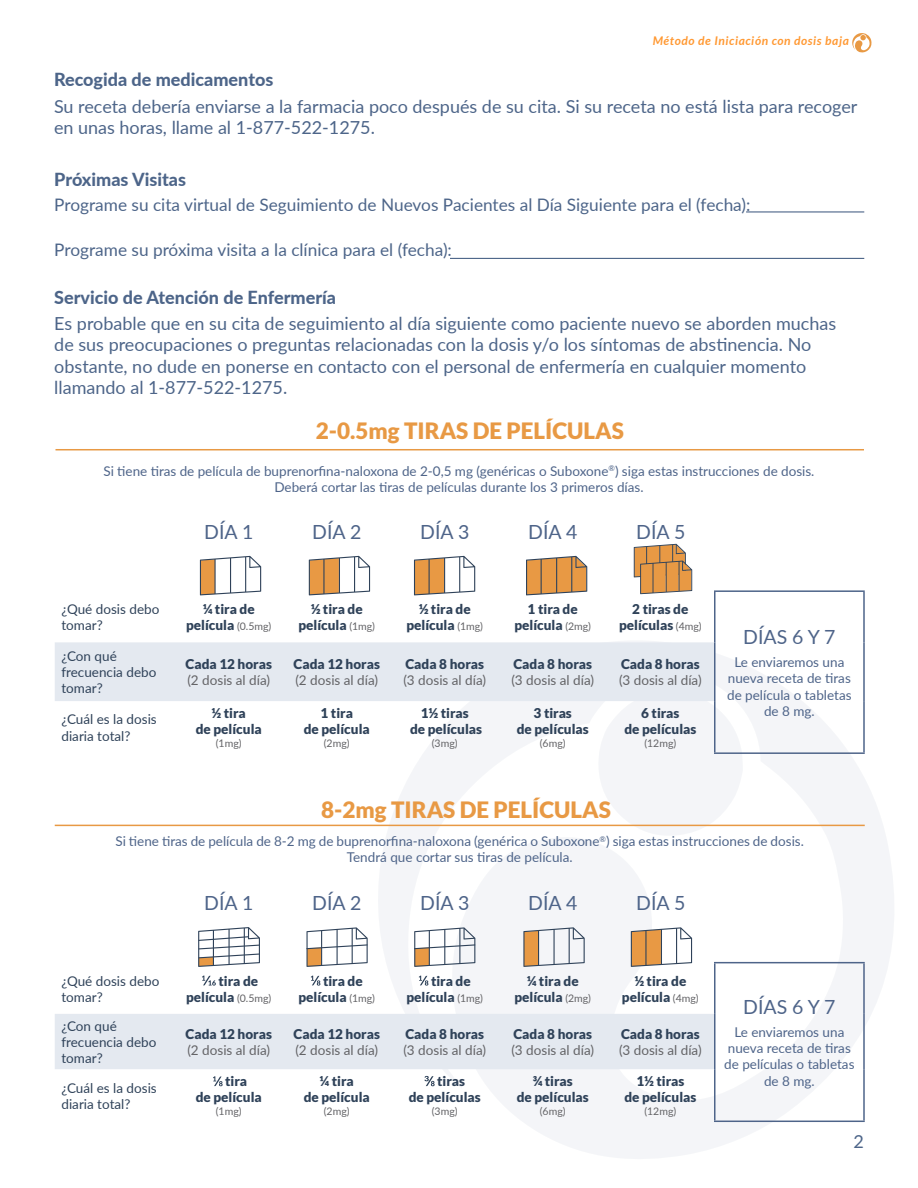
<style>
.page{position:relative;width:918px;height:1188px;background:#fff}
.page>*{position:absolute;margin:0;border:0;box-sizing:border-box;transform-origin:0 0}
.t1{font:900 22.5px "Lato";color:#e89944}
.t2{font:19.5px "Lato";color:#4e6489}
.Bullet_Points{font:18px/21.6px "Lato";color:#4d6589}
.t3{font:800 18px "Lato";color:#4d6589}
.Bullet_Points-2{font:17.25px "Lato";color:#4d6589}
.t4{font:900 13.5px/16.2px "Lato";color:#2f4259;text-align:center}
.t5{font:13.5px/16.2px "Lato";color:#4e6489;text-align:center}
.t6{font:13.5px/16.2px "Lato";color:#2f4259}
.t7{font:13.5px "Lato";color:#636366}
.t8{font:italic 700 12px "Lato";letter-spacing:.05em;color:#f93}
.t9{font:10.5px "Lato";color:#636366}
.s1{font-weight:400;font-size:10.5px;color:#636366}
</style>
<div class="page">
<svg style="left:378px;top:641px;width:516px;height:518px"></svg>
<svg style="left:200px;top:556px;width:61px;height:39px"></svg>
<svg style="left:526px;top:556px;width:61px;height:39px;background:#d09759"></svg>
<svg style="left:634px;top:544px;width:58px;height:50px;background:#d29c62"></svg>
<svg style="left:309px;top:556px;width:61px;height:39px"></svg>
<svg style="left:55px;top:642px;width:688px;height:194px"></svg>
<hr style="left:714px;top:590px;width:151px;height:2px;background:#4e6489">
<hr style="left:714px;top:592px;width:2px;height:50px;background:#4e6489">
<hr style="left:863px;top:592px;width:2px;height:50px;background:#4e6489">
<hr style="left:714px;top:642px;width:2px;height:59px;background:#4e6489">
<hr style="left:863px;top:642px;width:2px;height:59px;background:#4e6489">
<hr style="left:714px;top:701px;width:2px;height:51px;background:#4e6489">
<hr style="left:863px;top:701px;width:2px;height:51px;background:#4e6489">
<hr style="left:714px;top:752px;width:151px;height:2px;background:#4e6489">
<hr style="left:56px;top:449px;width:808px;height:1px;background:#e89944">
<svg style="left:414px;top:556px;width:61px;height:39px"></svg>
<svg style="left:852px;top:33px;width:20px;height:20px"></svg>
<hr style="left:450px;top:258px;width:414px;height:1px;background:#4d6589">
<hr style="left:746px;top:211px;width:118px;height:2px;background:#4d6589">
<div style="left:55px;top:1014px;width:659px;height:55px;background:#e4e9f0"></div>
<hr style="left:714px;top:962px;width:151px;height:1px;background:#4e6489">
<hr style="left:714px;top:963px;width:2px;height:51px;background:#4e6489">
<hr style="left:863px;top:963px;width:2px;height:51px;background:#4e6489">
<hr style="left:714px;top:1014px;width:2px;height:55px;background:#4e6489">
<hr style="left:863px;top:1014px;width:2px;height:55px;background:#4e6489">
<hr style="left:714px;top:1069px;width:2px;height:52px;background:#4e6489">
<hr style="left:863px;top:1069px;width:2px;height:52px;background:#4e6489">
<hr style="left:714px;top:1121px;width:151px;height:1px;background:#4e6489">
<svg style="left:202px;top:976px;width:14px;height:10px"></svg>
<svg style="left:311px;top:976px;width:9px;height:10px"></svg>
<svg style="left:419px;top:976px;width:9px;height:10px"></svg>
<svg style="left:213px;top:1076px;width:10px;height:10px"></svg>
<svg style="left:424px;top:1076px;width:11px;height:10px"></svg>
<svg style="left:631px;top:927px;width:61px;height:40px"></svg>
<svg style="left:306px;top:927px;width:62px;height:40px"></svg>
<svg style="left:198px;top:927px;width:62px;height:40px"></svg>
<hr style="left:55px;top:825px;width:810px;height:1px;background:#e89944">
<svg style="left:414px;top:927px;width:61px;height:40px"></svg>
<svg style="left:523px;top:927px;width:62px;height:40px"></svg>
<p class="t8" style="left:653px;top:34px;width:198px">Método de Iniciación con dosis baja</p>
<p class="t3" style="left:54px;top:67px;width:221px">Recogida de medicamentos</p>
<p class="Bullet_Points" style="left:54px;top:94px;width:805px">Su receta debería enviarse a la farmacia poco después de su cita. Si su receta no está lista para recoger en unas horas, llame al 1-877-522-1275.</p>
<p class="t3" style="left:54px;top:166px;width:133px">Próximas Visitas</p>
<p class="Bullet_Points-2" style="left:54px;top:193px;width:698px">Programe su cita virtual de Seguimiento de Nuevos Pacientes al Día Siguiente para el (fecha):</p>
<p class="Bullet_Points-2" style="left:54px;top:237px;width:399px">Programe su próxima visita a la clínica para el (fecha):</p>
<p class="t3" style="left:54px;top:284px;width:283px">Servicio de Atención de Enfermería</p>
<p class="Bullet_Points" style="left:54px;top:312px;width:783px">Es probable que en su cita de seguimiento al día siguiente como paciente nuevo se aborden muchas de sus preocupaciones o preguntas relacionadas con la dosis y/o los síntomas de abstinencia. No obstante, no dude en ponerse en contacto con el personal de enfermería en cualquier momento llamando al 1-877-522-1275.</p>
<p class="t1" style="left:316px;top:418px;width:310px">2-0.5mg TIRAS DE PELÍCULAS</p>
<p class="t5" style="left:104px;top:462px;width:712px">Si tiene tiras de película de buprenorfina-naloxona de 2-0,5 mg (genéricas o Suboxone<sup>®</sup>) siga estas instrucciones de dosis.</p>
<p class="t5" style="left:274px;top:478px;width:371px">Deberá cortar las tiras de películas durante los 3 primeros días.</p>
<p class="t2" style="left:204px;top:518px;width:51px">DÍA 1</p>
<p class="t2" style="left:312px;top:518px;width:51px">DÍA 2</p>
<p class="t2" style="left:420px;top:518px;width:51px">DÍA 3</p>
<p class="t2" style="left:528px;top:518px;width:51px">DÍA 4</p>
<p class="t2" style="left:636px;top:518px;width:51px">DÍA 5</p>
<p class="t6" style="left:62px;top:601px;width:99px">¿Qué dosis debo tomar?</p>
<p class="t4" style="left:186px;top:601px;width:87px">¼ tira de película <span class="s1">(0.5mg)</span></p>
<p class="t4" style="left:298px;top:601px;width:78px">½ tira de película <span class="s1">(1mg)</span></p>
<p class="t4" style="left:406px;top:601px;width:78px">½ tira de película <span class="s1">(1mg)</span></p>
<p class="t4" style="left:514px;top:601px;width:78px">1 tira de película <span class="s1">(2mg)</span></p>
<p class="t4" style="left:619px;top:601px;width:84px">2 tiras de películas <span class="s1">(4mg)</span></p>
<p class="t6" style="left:61px;top:647px;width:96px">¿Con qué frecuencia debo tomar?</p>
<p class="t4" style="left:186px;top:656px;width:88px">Cada 12 horas</p>
<p class="t7" style="left:187px;top:671px;width:84px">(2 dosis al día)</p>
<p class="t6" style="left:61px;top:711px;width:97px">¿Cuál es la dosis diaria total?</p>
<p class="t4" style="left:196px;top:705px;width:68px">½ tira<br>de película</p>
<p class="t9" style="left:216px;top:736px;width:27px">(1mg)</p>
<p class="t4" style="left:294px;top:656px;width:88px">Cada 12 horas</p>
<p class="t7" style="left:295px;top:671px;width:84px">(2 dosis al día)</p>
<p class="t4" style="left:304px;top:705px;width:68px">1 tira<br>de película</p>
<p class="t9" style="left:324px;top:736px;width:27px">(2mg)</p>
<p class="t4" style="left:405px;top:656px;width:80px">Cada 8 horas</p>
<p class="t7" style="left:403px;top:671px;width:84px">(3 dosis al día)</p>
<p class="t4" style="left:410px;top:705px;width:74px">1½ tiras<br>de películas</p>
<p class="t9" style="left:432px;top:736px;width:27px">(3mg)</p>
<p class="t4" style="left:513px;top:656px;width:80px">Cada 8 horas</p>
<p class="t7" style="left:511px;top:671px;width:84px">(3 dosis al día)</p>
<p class="t4" style="left:517px;top:705px;width:74px">3 tiras<br>de películas</p>
<p class="t9" style="left:540px;top:736px;width:27px">(6mg)</p>
<p class="t4" style="left:621px;top:656px;width:80px">Cada 8 horas</p>
<p class="t7" style="left:619px;top:671px;width:84px">(3 dosis al día)</p>
<p class="t4" style="left:624px;top:705px;width:74px">6 tiras<br>de películas</p>
<p class="t9" style="left:644px;top:736px;width:33px">(12mg)</p>
<p class="t1" style="left:321px;top:797px;width:291px">8-2mg TIRAS DE PELÍCULAS</p>
<p class="t2" style="left:743px;top:623px;width:94px">DÍAS 6 Y 7</p>
<p class="t5" style="left:727px;top:654px;width:126px">Le enviaremos una nueva receta de tiras de película o tabletas de 8 mg.</p>
<p class="t5" style="left:116px;top:833px;width:690px">Si tiene tiras de película de 8-2 mg de buprenorfina-naloxona (genérica o Suboxone<sup>®</sup>) siga estas instrucciones de dosis.<br>Tendrá que cortar sus tiras de película.</p>
<p class="t2" style="left:204px;top:889px;width:51px">DÍA 1</p>
<p class="t2" style="left:312px;top:889px;width:51px">DÍA 2</p>
<p class="t2" style="left:420px;top:889px;width:51px">DÍA 3</p>
<p class="t2" style="left:528px;top:889px;width:51px">DÍA 4</p>
<p class="t2" style="left:636px;top:889px;width:51px">DÍA 5</p>
<p class="t6" style="left:62px;top:972px;width:99px">¿Qué dosis debo tomar?</p>
<p class="t4" style="left:186px;top:972px;width:87px;text-align:left;text-indent:32px">tira de película <span class="s1">(0.5mg)</span></p>
<p class="t4" style="left:298px;top:972px;width:78px;text-align:left;text-indent:25px">tira de película <span class="s1">(1mg)</span></p>
<p class="t4" style="left:406px;top:972px;width:78px;text-align:left;text-indent:25px">tira de película <span class="s1">(1mg)</span></p>
<p class="t4" style="left:514px;top:972px;width:78px">¼ tira de película <span class="s1">(2mg)</span></p>
<p class="t4" style="left:622px;top:972px;width:78px">½ tira de película <span class="s1">(4mg)</span></p>
<p class="t6" style="left:61px;top:1017px;width:96px">¿Con qué frecuencia debo tomar?</p>
<p class="t4" style="left:186px;top:1026px;width:88px">Cada 12 horas</p>
<p class="t7" style="left:187px;top:1040px;width:84px">(2 dosis al día)</p>
<p class="t6" style="left:61px;top:1079px;width:97px">¿Cuál es la dosis diaria total?</p>
<p class="t4" style="left:196px;top:1073px;width:68px;text-align:left;text-indent:30px">tira de película</p>
<p class="t9" style="left:216px;top:1104px;width:27px">(1mg)</p>
<p class="t4" style="left:294px;top:1026px;width:88px">Cada 12 horas</p>
<p class="t7" style="left:295px;top:1040px;width:84px">(2 dosis al día)</p>
<p class="t4" style="left:304px;top:1073px;width:68px">¼ tira<br>de película</p>
<p class="t9" style="left:324px;top:1104px;width:27px">(2mg)</p>
<p class="t4" style="left:405px;top:1026px;width:80px">Cada 8 horas</p>
<p class="t7" style="left:403px;top:1040px;width:84px">(3 dosis al día)</p>
<p class="t4" style="left:409px;top:1073px;width:74px;text-align:left;text-indent:29px">tiras de películas</p>
<p class="t9" style="left:432px;top:1104px;width:27px">(3mg)</p>
<p class="t4" style="left:513px;top:1026px;width:80px">Cada 8 horas</p>
<p class="t7" style="left:511px;top:1040px;width:84px">(3 dosis al día)</p>
<p class="t4" style="left:517px;top:1073px;width:74px">¾ tiras<br>de películas</p>
<p class="t9" style="left:540px;top:1104px;width:27px">(6mg)</p>
<p class="t4" style="left:621px;top:1026px;width:80px">Cada 8 horas</p>
<p class="t7" style="left:619px;top:1040px;width:84px">(3 dosis al día)</p>
<p class="t4" style="left:624px;top:1073px;width:74px">1½ tiras<br>de películas</p>
<p class="t9" style="left:644px;top:1104px;width:33px">(12mg)</p>
<p class="t2" style="left:743px;top:993px;width:94px">DÍAS 6 Y 7</p>
<p class="t5" style="left:724px;top:1023px;width:132px">Le enviaremos una nueva receta de tiras de películas o tabletas de 8 mg.</p>
<h3 class="Bullet_Points" style="left:854px;top:1130px;width:12px">2</h3>
</div>
